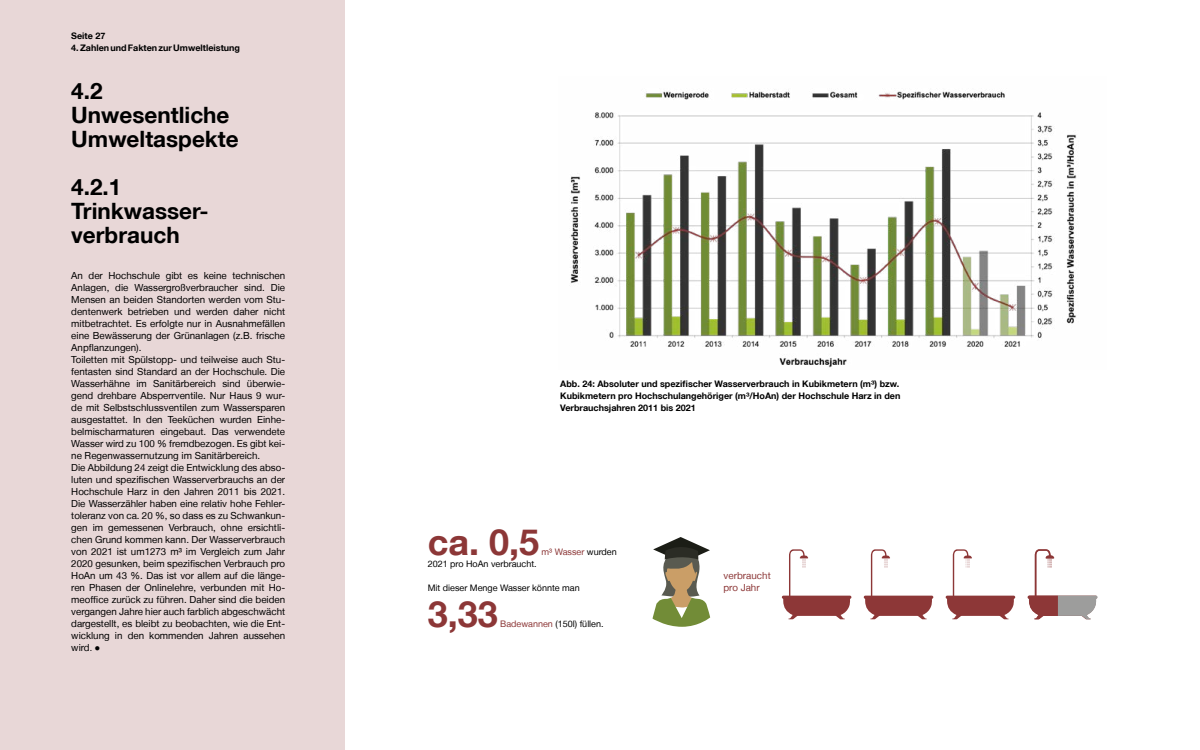
<style>
.page{position:relative;width:1200px;height:750px;background:#fff}
.page>*{position:absolute;margin:0;border:0;box-sizing:border-box;transform-origin:0 0}
.t1{font:700 36px "Helvetica Neue LT";color:#8c3737}
.t2{font:700 22.5px/24px "Helvetica Neue LT";color:#000}
.t3{font:9.75px/12px "Helvetica Neue LT";color:#000}
.t4{font:9.75px/12px "Helvetica Neue LT";letter-spacing:.005em;color:#8c3737}
.t5{font:700 9px/12px "Helvetica Neue LT";color:#000}
.t6{font:9px "Helvetica Neue LT";color:#000}
.t7{font:9px "Helvetica Neue LT";color:#8c3737}
.s1{font-family:"Calibri"}
.s2{color:#000}
.s3{color:#8c3737}
</style>
<div class="page">
<div style="left:0;top:0;width:344px;height:750px;background:#e8d7d7"></div>
<img style="left:570px;top:89px;width:507px;height:279px">
<svg style="left:653px;top:537px;width:57px;height:90px"></svg>
<svg style="left:782px;top:549px;width:70px;height:70px"></svg>
<svg style="left:864px;top:549px;width:69px;height:70px"></svg>
<svg style="left:946px;top:549px;width:69px;height:70px"></svg>
<svg style="left:1027px;top:549px;width:71px;height:70px"></svg>
<p class="t5" style="left:71px;top:30px;width:36px">Seite 27</p>
<p class="t5" style="left:71px;top:42px;width:170px">4. Zahlen und Fakten zur Umweltleistung</p>
<h2 class="t2" style="left:71px;top:78px;width:169px">4.2<br>Unwesentliche<br>Umweltaspekte</h2>
<h2 class="t2" style="left:71px;top:174px;width:139px">4.2.1<br>Trinkwasser&shy;verbrauch</h2>
<p class="t3" style="left:71px;top:269px;width:215px">An der Hochschule gibt es keine technischen Anlagen, die Wassergroßverbraucher sind. Die Mensen an beiden Standorten werden vom Stu&shy;dentenwerk betrieben und werden daher nicht mitbetrachtet. Es erfolgte nur in Ausnahmefällen eine Bewässerung der Grünanlagen (z.B. frische Anpflanzungen).<br>Toiletten mit Spülstopp- und teilweise auch Stu&shy;fentasten sind Standard an der Hochschule. Die Wasserhähne im Sanitärbereich sind überwie&shy;gend drehbare Absperrventile. Nur Haus 9 wur&shy;de mit Selbstschlussventilen zum Wassersparen ausgestattet. In den Teeküchen wurden Einhe&shy;belmischarmaturen eingebaut. Das verwendete Wasser wird zu 100 % fremdbezogen. Es gibt kei&shy;ne Regenwassernutzung im Sanitärbereich.<br>Die Abbildung 24 zeigt die Entwicklung des abso&shy;luten und spezifischen Wasserverbrauchs an der Hochschule Harz in den Jahren 2011 bis 2021.<br>Die Wasserzähler haben eine relativ hohe Fehler&shy;toleranz von ca. 20 %, so dass es zu Schwankun&shy;gen im gemessenen Verbrauch, ohne ersichtli&shy;chen Grund kommen kann. Der Wasserverbrauch von 2021 ist um1273 m³ im Vergleich zum Jahr 2020 gesunken, beim spezifischen Verbrauch pro HoAn um 43 %. Das ist vor allem auf die länge&shy;ren Phasen der Onlinelehre, verbunden mit Ho&shy;meoffice zurück zu führen. Daher sind die beiden vergangen Jahre hier auch farblich abgeschwächt dargestellt, es bleibt zu beobachten, wie die Ent&shy;wicklung in den kommenden Jahren aussehen wird<span class="s1">. ●</span></p>
<p class="t5" style="left:560px;top:378px;width:342px">Abb. 24: Absoluter und spezifischer Wasserverbrauch in Kubikmetern (m³) bzw.<br>Kubikmetern pro Hochschulangehöriger (m³/HoAn) der Hochschule Harz in den<br>Verbrauchsjahren 2011 bis 2021</p>
<h1 class="t1" style="left:428px;top:520px;width:113px">ca. 0,5</h1>
<p class="t7" style="left:542px;top:546px;width:77px">m³ Wasser <span class="s2">wurden</span></p>
<p class="t6" style="left:428px;top:558px;width:111px">2021 pro HoAn verbraucht.</p>
<p class="t6" style="left:428px;top:582px;width:154px">Mit dieser Menge Wasser könnte man</p>
<h1 class="t1" style="left:428px;top:592px;width:72px">3,33</h1>
<p class="t6" style="left:500px;top:618px;width:105px"><span class="s3">Badewannen</span> (150l) füllen.</p>
<p class="t4" style="left:724px;top:569px;width:49px">verbraucht pro Jahr</p>
</div>
